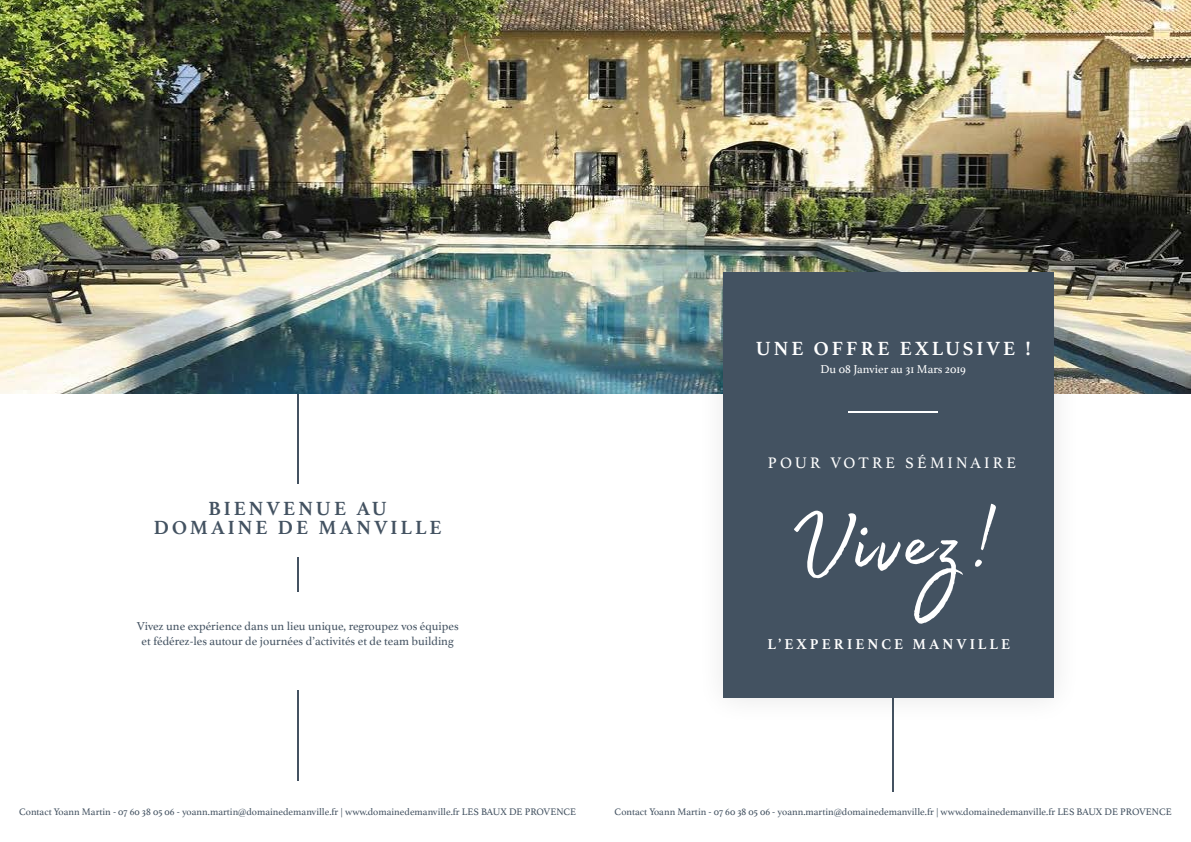
<style>
.page{position:relative;width:1191px;height:842px;background:#fff}
.page>*{position:absolute;margin:0;border:0;box-sizing:border-box;transform-origin:0 0}
.t1{font:120px "Madelyn Fill";letter-spacing:-.02em;color:#fff}
.t2{font:700 20px/19px "Athelas";letter-spacing:.15em;color:#435261;text-align:center}
.t3{font:700 20px "Athelas";letter-spacing:.15em;color:#fff}
.t4{font:16px "Athelas";letter-spacing:.2em;color:#fff}
.t5{font:700 15px "Athelas";letter-spacing:.2em;color:#fff}
.t6{font:12px/14.4px "Athelas";color:#435261;text-align:center}
.t7{font:12px "Athelas";color:#fff}
.t8{font:10px "Athelas";color:#435261}
</style>
<div class="page">
<hr style="left:892px;top:695px;width:2px;height:96px;background:#445261">
<img style="left:0;top:0;width:1191px;height:394px">
<div style="left:695px;top:244px;width:387px;height:482px;background:#000;opacity:.1"></div>
<div style="left:723px;top:272px;width:331px;height:426px;background:#435261"></div>
<hr style="left:297px;top:394px;width:2px;height:89px;background:#445261">
<hr style="left:297px;top:557px;width:2px;height:34px;background:#445261">
<hr style="left:297px;top:690px;width:2px;height:91px;background:#445261">
<hr style="left:848px;top:411px;width:90px;height:2px;background:#fff">
<h2 class="t3" style="left:756px;top:332px;width:276px">UNE OFFRE EXLUSIVE !</h2>
<p class="t7" style="left:820px;top:359px;width:147px">Du 08 Janvier au 31 Mars 2019</p>
<h2 class="t2" style="left:154px;top:499px;width:289px">BIENVENUE AU<br>DOMAINE DE MANVILLE</h2>
<p class="t6" style="left:137px;top:619px;width:323px">Vivez une expérience dans un lieu unique, regroupez vos équipes et fédérez-les autour de journées d’activités et de team building</p>
<h3 class="t4" style="left:768px;top:450px;width:250px">POUR VOTRE SÉMINAIRE</h3>
<h1 class="t1" style="left:788px;top:450px;width:210px">Vivez!</h1>
<h3 class="t5" style="left:767px;top:632px;width:244px">L’EXPERIENCE MANVILLE</h3>
<p class="t8" style="left:19px;top:803px;width:558px">Contact Yoann Martin - 07 60 38 05 06 - yoann.martin@domainedemanville.fr | www.domainedemanville.fr LES BAUX DE PROVENCE</p>
<p class="t8" style="left:614px;top:803px;width:558px">Contact Yoann Martin - 07 60 38 05 06 - yoann.martin@domainedemanville.fr | www.domainedemanville.fr LES BAUX DE PROVENCE</p>
</div>
